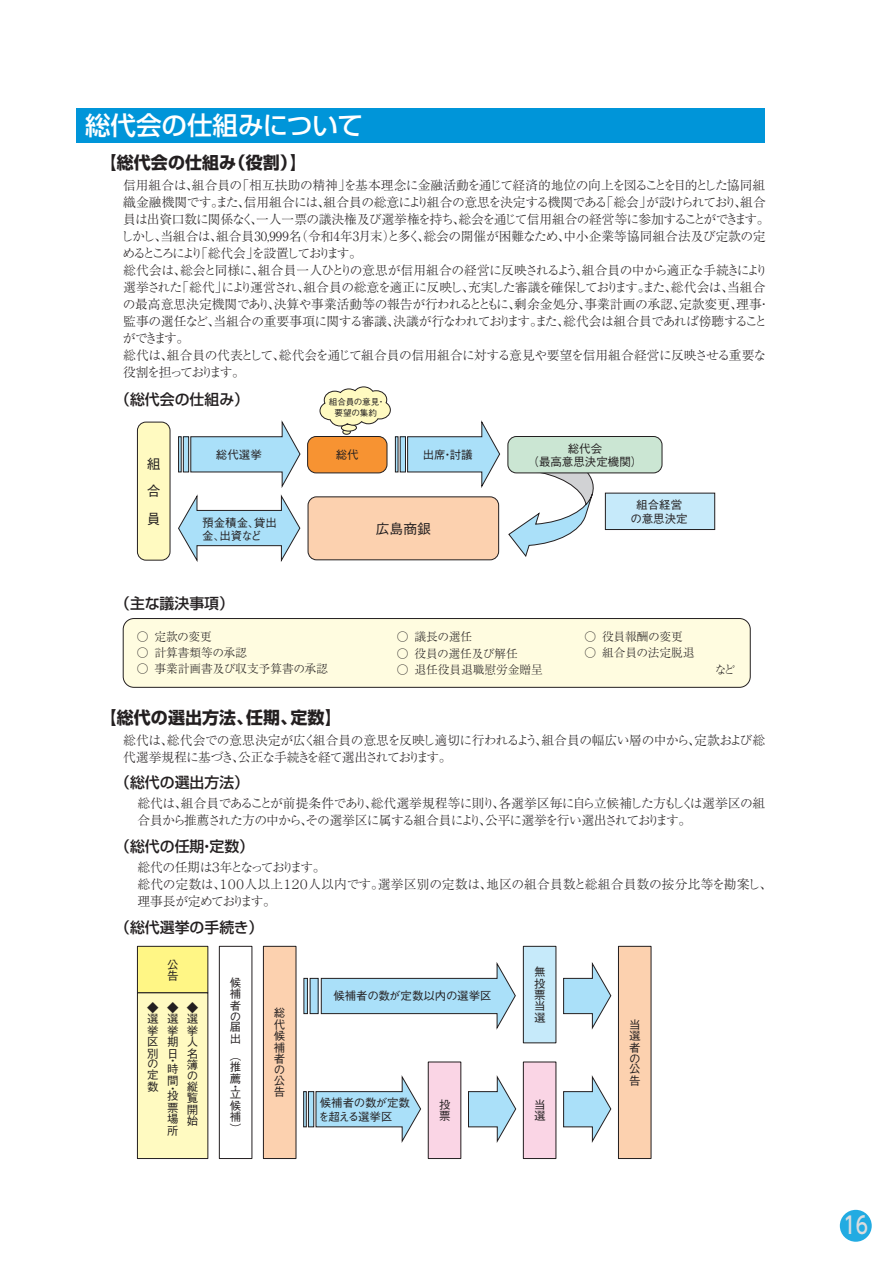
<style>
.page{position:relative;width:893px;height:1263px;background:#fff}
.page>*{position:absolute;margin:0;border:0;box-sizing:border-box;transform-origin:0 0}
.t1{font:500 25.5px "Shin Go Pr 5";color:#fff}
.t2{font:500 23.4px "UD Shin Go Pro";color:#dcdddf;scale:.8 1}
.t3{font:700 16.95px "Shin Go Pr 5";color:#231f20}
.t4{font:500 14.85px "Shin Go Pr 5";color:#231f20}
.t5{font:500 13.8px/27.6px "Gothic BBB Pr 5";color:#231f20;text-align:justify}
.t6{font:300 12.75px/17px "Ryumin Pr 5";letter-spacing:-.035em;color:#231f20}
.t7{font:300 12.75px/17px "Ryumin Pr 5";letter-spacing:-.06em;color:#231f20}
.t8{font:300 11.7px "Ryumin Pr 5";color:#231f20}
.t9{font:500 11.55px/11.2px "Gothic BBB Pr 5";color:#231f20;text-align:justify}
.t10{font:500 11.55px/13.4px "Gothic BBB Pr 5";letter-spacing:-.03em;color:#231f20}
.t11{font:500 8.55px/10.5px "Gothic BBB Pr 5";letter-spacing:-.03em;color:#231f20;text-align:center}
</style>
<div class="page">
<svg style="left:508px;top:469px;width:91px;height:88px"></svg>
<svg style="left:407px;top:420px;width:94px;height:68px"></svg>
<div style="left:137px;top:946px;width:71px;height:47px;background:#fff685"></div>
<div style="left:137px;top:946px;width:71px;height:47px;border:1px solid #231f20"></div>
<div style="left:137px;top:993px;width:71px;height:165px;background:#fffac1"></div>
<div style="left:137px;top:992px;width:71px;height:167px;border:1px solid #231f20"></div>
<div style="left:77px;top:108px;width:688px;height:34px;background:#0095d9"></div>
<div style="left:308px;top:497px;width:191px;height:63px;background:#fcd1af;border-radius:9px"></div>
<div style="left:308px;top:496px;width:191px;height:64px;border:1px solid #231f20;border-radius:9px"></div>
<div style="left:123px;top:618px;width:627px;height:69px;background:#fffce0;border-radius:11px"></div>
<div style="left:123px;top:618px;width:628px;height:70px;border:1px solid #231f20;border-radius:11px"></div>
<div style="left:308px;top:436px;width:79px;height:37px;background:#f79332;border-radius:9px"></div>
<div style="left:307px;top:436px;width:80px;height:37px;border:1px solid #231f20;border-radius:9px"></div>
<div style="left:508px;top:436px;width:154px;height:37px;background:#cbe6d3;border-radius:9px"></div>
<div style="left:507px;top:436px;width:155px;height:37px;border:1px solid #231f20;border-radius:9px"></div>
<div style="left:605px;top:493px;width:110px;height:36px;background:#c6eafa"></div>
<div style="left:605px;top:493px;width:110px;height:37px;border:1px solid #231f20"></div>
<svg style="left:178px;top:420px;width:123px;height:142px"></svg>
<svg style="left:320px;top:962px;width:196px;height:68px"></svg>
<svg style="left:563px;top:962px;width:49px;height:68px"></svg>
<svg style="left:563px;top:1075px;width:49px;height:68px"></svg>
<div style="left:137px;top:422px;width:33px;height:138px;background:#fffac1;border-radius:9px"></div>
<div style="left:137px;top:422px;width:33px;height:139px;border:1px solid #231f20;border-radius:9px"></div>
<div style="left:219px;top:946px;width:33px;height:213px;border:1px solid #231f20"></div>
<div style="left:263px;top:946px;width:33px;height:212px;background:#fcd1af"></div>
<div style="left:263px;top:946px;width:33px;height:213px;border:1px solid #231f20"></div>
<div style="left:618px;top:946px;width:33px;height:212px;background:#fcd1af"></div>
<div style="left:618px;top:946px;width:33px;height:213px;border:1px solid #231f20"></div>
<div style="left:523px;top:946px;width:33px;height:97px;background:#c6eafa"></div>
<div style="left:523px;top:946px;width:33px;height:97px;border:1px solid #231f20"></div>
<div style="left:523px;top:1062px;width:33px;height:96px;background:#fad5e5"></div>
<div style="left:523px;top:1061px;width:33px;height:98px;border:1px solid #231f20"></div>
<svg style="left:468px;top:1075px;width:49px;height:68px"></svg>
<svg style="left:315px;top:1075px;width:106px;height:68px"></svg>
<div style="left:428px;top:1062px;width:33px;height:96px;background:#fad5e5"></div>
<div style="left:428px;top:1061px;width:33px;height:98px;border:1px solid #231f20"></div>
<div style="left:178px;top:436px;width:4px;height:36px;border:1px solid #231f20"></div>
<div style="left:183px;top:437px;width:6px;height:35px;background:#aae0f9"></div>
<div style="left:183px;top:436px;width:6px;height:36px;border:1px solid #231f20"></div>
<div style="left:303px;top:1091px;width:4px;height:36px;border:1px solid #231f20"></div>
<div style="left:308px;top:1091px;width:6px;height:36px;background:#aae0f9"></div>
<div style="left:308px;top:1091px;width:6px;height:36px;border:1px solid #231f20"></div>
<hr style="left:304px;top:978px;width:3px;height:35px;background:#aae0f9">
<div style="left:303px;top:978px;width:5px;height:36px;border:1px solid #231f20"></div>
<div style="left:310px;top:978px;width:8px;height:35px;background:#aae0f9"></div>
<div style="left:395px;top:436px;width:3px;height:36px;border:1px solid #231f20"></div>
<div style="left:400px;top:437px;width:5px;height:35px;background:#aae0f9"></div>
<div style="left:400px;top:436px;width:6px;height:36px;border:1px solid #231f20"></div>
<div style="left:342px;top:429px;width:9px;height:6px;border:1px solid #231f20;border-radius:50%"></div>
<svg style="left:319px;top:386px;width:72px;height:48px"></svg>
<div style="left:840px;top:1210px;width:32px;height:32px;background:#22abe2;border-radius:50%"></div>
<h1 class="t1" style="left:85px;top:105px;width:280px">総代会の仕組みについて</h1>
<h3 class="t3" style="left:100px;top:149px;width:209px">【総代会の仕組み（役割）】</h3>
<p class="t6" style="left:121px;top:176px;width:651px">信用組合は、組合員の「相互扶助の精神」を基本理念に金融活動を通じて経済的地位の向上を図ることを目的とした協同組織金融機関です。また、信用組合には、組合員の総意により組合の意思を決定する機関である「総会」が設けられており、組合員は出資口数に関係なく、一人一票の議決権及び選挙権を持ち、総会を通じて信用組合の経営等に参加することができます。しかし、当組合は、組合員30,999名（令和4年3月末）と多く、総会の開催が困難なため、中小企業等協同組合法及び定款の定めるところにより「総代会」を設置しております。<br>総代会は、総会と同様に、組合員一人ひとりの意思が信用組合の経営に反映されるよう、組合員の中から適正な手続きにより選挙された「総代」により運営され、組合員の総意を適正に反映し、充実した審議を確保しております。また、総代会は、当組合の最高意思決定機関であり、決算や事業活動等の報告が行われるとともに、剰余金処分、事業計画の承認、定款変更、理事・監事の選任など、当組合の重要事項に関する審議、決議が行なわれております。また、総代会は組合員であれば傍聴することができます。<br>総代は、組合員の代表として、総代会を通じて組合員の信用組合に対する意見や要望を信用組合経営に反映させる重要な役割を担っております。</p>
<p class="t4" style="left:115px;top:387px;width:135px">（総代会の仕組み）</p>
<p class="t11" style="left:329px;top:396px;width:58px">組合員の意見・要望の集約</p>
<p class="t5" style="left:147px;top:448px;width:15px">組合員</p>
<p class="t9" style="left:336px;top:448px;width:24px">総代</p>
<p class="t9" style="left:527px;top:440px;width:116px;line-height:13.4px;text-align:center">総代会<br>（最高意思決定機関）</p>
<p class="t9" style="left:216px;top:448px;width:47px">総代選挙</p>
<p class="t9" style="left:423px;top:448px;width:52px">出席・討議</p>
<p class="t9" style="left:636px;top:498px;width:47px">組合経営</p>
<p class="t9" style="left:202px;top:516px;width:76px">預金積金、貸出</p>
<p class="t9" style="left:631px;top:512px;width:59px">の意思決定</p>
<p class="t9" style="left:202px;top:529px;width:61px">金、出資など</p>
<p class="t5" style="left:376px;top:513px;width:57px">広島商銀</p>
<p class="t4" style="left:115px;top:591px;width:120px">（主な議決事項）</p>
<p class="t8" style="left:137px;top:628px;width:77px">○ 定款の変更</p>
<p class="t8" style="left:584px;top:627px;width:100px">○ 役員報酬の変更</p>
<p class="t8" style="left:137px;top:643px;width:112px">○ 計算書類等の承認</p>
<p class="t8" style="left:137px;top:659px;width:193px">○ 事業計画書及び収支予算書の承認</p>
<p class="t8" style="left:397px;top:628px;width:77px">○ 議長の選任</p>
<p class="t8" style="left:397px;top:644px;width:122px">○ 役員の選任及び解任</p>
<p class="t8" style="left:397px;top:660px;width:147px">○ 退任役員退職慰労金贈呈</p>
<p class="t8" style="left:584px;top:643px;width:112px">○ 組合員の法定脱退</p>
<p class="t8" style="left:715px;top:660px;width:22px">など</p>
<h3 class="t3" style="left:100px;top:704px;width:244px">【総代の選出方法、任期、定数】</h3>
<p class="t6" style="left:123px;top:730px;width:643px">総代は、総代会での意思決定が広く組合員の意思を反映し適切に行われるよう、組合員の幅広い層の中から、定款および総代選挙規程に基づき、公正な手続きを経て選出されております。</p>
<p class="t7" style="left:137px;top:794px;width:629px">総代は、組合員であることが前提条件であり、総代選挙規程等に則り、各選挙区毎に自ら立候補した方もしくは選挙区の組合員から推薦された方の中から、その選挙区に属する組合員により、公平に選挙を行い選出されております。</p>
<p class="t4" style="left:115px;top:834px;width:140px">（総代の任期・定数）</p>
<p class="t4" style="left:115px;top:770px;width:135px">（総代の選出方法）</p>
<p class="t6" style="left:137px;top:858px;width:636px">総代の任期は３年となっております。<br>総代の定数は、１００人以上１２０人以内です。選挙区別の定数は、地区の組合員数と総組合員数の按分比等を勘案し、理事長が定めております。</p>
<p class="t4" style="left:115px;top:915px;width:149px">（総代選挙の手続き）</p>
<p class="t9" style="left:167px;top:957px;width:12px">公告</p>
<p class="t9" style="left:147px;top:1001px;width:13px">◆選挙区別の定数</p>
<p class="t9" style="left:167px;top:1000px;width:13px">◆選挙期日</p>
<p class="t9" style="left:167px;top:1054px;width:8px">・</p>
<p class="t9" style="left:167px;top:1062px;width:12px">時間</p>
<p class="t9" style="left:167px;top:1081px;width:8px">・</p>
<p class="t9" style="left:167px;top:1089px;width:13px">投票場所</p>
<p class="t9" style="left:187px;top:1000px;width:13px">◆選挙人名簿の縦覧開始</p>
<p class="t9" style="left:230px;top:976px;width:13px">候補者の届出</p>
<p class="t9" style="left:230px;top:1049px;width:13px">（推薦</p>
<p class="t9" style="left:230px;top:1080px;width:8px">・</p>
<p class="t9" style="left:230px;top:1087px;width:13px">立候補）</p>
<p class="t9" style="left:534px;top:965px;width:13px">無投票当選</p>
<p class="t9" style="left:333px;top:989px;width:160px">候補者の数が定数以内の選挙区</p>
<p class="t9" style="left:274px;top:1006px;width:13px">総代候補者の公告</p>
<p class="t9" style="left:629px;top:1018px;width:13px">当選者の公告</p>
<p class="t10" style="left:318px;top:1095px;width:93px">候補者の数が定数を超える選挙区</p>
<p class="t9" style="left:439px;top:1098px;width:13px">投票</p>
<p class="t9" style="left:534px;top:1098px;width:13px">当選</p>
<h2 class="t2" style="left:843px;top:1206px;width:32px">16</h2>
</div>
